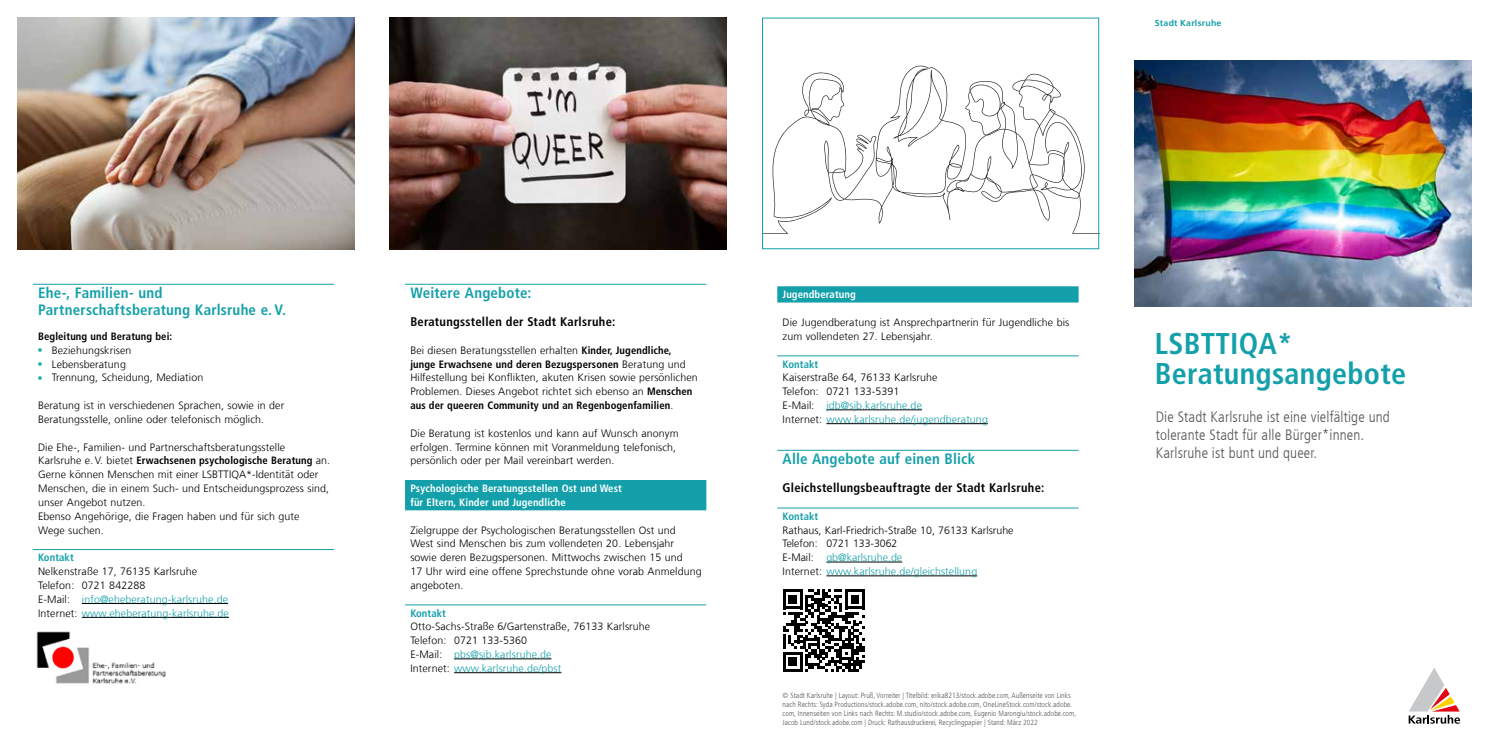
<style>
.page{position:relative;width:1489px;height:745px;background:#fff}
.page>*{position:absolute;margin:0;border:0;box-sizing:border-box;transform-origin:0 0}
.t1{font:700 condensed 30px/30px "Frutiger For Karlsruhe";letter-spacing:.01em;color:#14a0aa}
.t2{font:300 condensed 15px/18px "Frutiger For Karlsruhe";letter-spacing:.01em;color:#575756}
.t3{font:700 condensed 15px/16.2px "Frutiger For Karlsruhe";letter-spacing:.01em;color:#14a0aa}
.t4{font:700 condensed 12.5px "Frutiger For Karlsruhe";letter-spacing:.02em;color:#000}
.t5{font:300 10.62px/13.9px "Frutiger For Karlsruhe";letter-spacing:.01em;color:#000}
.t6{font:700 condensed 10.62px/13.9px "Frutiger For Karlsruhe";letter-spacing:.01em;color:#fff}
.t7{font:700 condensed 10.62px "Frutiger For Karlsruhe";letter-spacing:.01em;color:#14a0aa}
.t8{font:700 condensed 10.62px "Frutiger For Karlsruhe";letter-spacing:.01em;color:#000}
.t9{font:700 8.75px "Frutiger For Karlsruhe";letter-spacing:.025em;color:#14a0aa}
.t10{font:300 condensed 7.5px/9px "Frutiger For Karlsruhe";letter-spacing:.01em;color:#575756}
.s1{font-weight:700;font-stretch:condensed}
.s2{color:#14a0aa}
</style>
<div class="page">
<img style="left:1134px;top:61px;width:336px;height:245px">
<img style="left:390px;top:18px;width:336px;height:231px">
<img style="left:18px;top:18px;width:336px;height:231px">
<svg style="left:764px;top:65px;width:332px;height:169px"></svg>
<div style="left:762px;top:18px;width:336px;height:231px;border:1px solid #14a0aa"></div>
<svg style="left:1408px;top:668px;width:51px;height:55px"></svg>
<hr style="left:33px;top:284px;width:301px;height:1px;background:#14a0aa">
<hr style="left:33px;top:549px;width:301px;height:1px;background:#14a0aa">
<hr style="left:82px;top:603px;width:146px;height:1px;background:#000">
<hr style="left:82px;top:616px;width:147px;height:1px;background:#000">
<hr style="left:405px;top:284px;width:301px;height:1px;background:#14a0aa">
<div style="left:405px;top:479px;width:301px;height:31px;background:#14a0aa"></div>
<hr style="left:405px;top:604px;width:301px;height:1px;background:#14a0aa">
<hr style="left:454px;top:658px;width:97px;height:1px;background:#000">
<hr style="left:454px;top:672px;width:107px;height:1px;background:#000">
<div style="left:777px;top:286px;width:301px;height:16px;background:#14a0aa"></div>
<hr style="left:777px;top:355px;width:301px;height:1px;background:#14a0aa">
<hr style="left:826px;top:409px;width:95px;height:1px;background:#000">
<hr style="left:826px;top:423px;width:161px;height:1px;background:#000">
<hr style="left:777px;top:449px;width:301px;height:1px;background:#14a0aa">
<hr style="left:777px;top:507px;width:301px;height:1px;background:#14a0aa">
<hr style="left:826px;top:561px;width:76px;height:1px;background:#000">
<hr style="left:826px;top:575px;width:151px;height:1px;background:#000">
<svg style="left:783px;top:589px;width:81px;height:82px"></svg>
<img style="left:36px;top:631px;width:129px;height:53px">
<p class="t9" style="left:1154px;top:18px;width:68px">Stadt Karlsruhe</p>
<h2 class="t3" style="left:38px;top:285px;width:249px">Ehe-, Familien- und<br>Partnerschaftsberatung Karlsruhe e. V.</h2>
<p class="t8" style="left:38px;top:329px;width:136px">Begleitung und Beratung bei:</p>
<p class="t5" style="left:52px;top:343px;width:153px">Beziehungskrisen<br>Lebensberatung<br>Trennung, Scheidung, Mediation</p>
<p class="t5" style="left:38px;top:398px;width:248px">Beratung ist in verschiedenen Sprachen, sowie in der<br>Beratungsstelle, online oder telefonisch möglich.</p>
<p class="t5" style="left:38px;top:439px;width:293px">Die Ehe-, Familien- und Partnerschaftsberatungsstelle Karlsruhe e.V. bietet <span class="s1">Erwachsenen psychologische Beratung</span> an.<br>Gerne können Menschen mit einer LSBTTIQA*-Identität oder Menschen, die in einem Such- und Entscheidungsprozess sind, unser Angebot nutzen.<br>Ebenso Angehörige, die Fragen haben und für sich gute<br>Wege suchen.</p>
<p class="t7" style="left:38px;top:551px;width:37px">Kontakt</p>
<p class="t5" style="left:38px;top:564px;width:192px">Nelkenstraße 17, 76135 Karlsruhe Telefon: 0721 842288<br>E-Mail: <span class="s2">info@eheberatung-karlsruhe.de </span>Internet: <span class="s2">www.eheberatung-karlsruhe.de</span></p>
<h2 class="t3" style="left:410px;top:285px;width:122px">Weitere Angebote:</h2>
<p class="t4" style="left:410px;top:314px;width:206px">Beratungsstellen der Stadt Karlsruhe:</p>
<p class="t5" style="left:410px;top:343px;width:289px">Bei diesen Beratungsstellen erhalten <span class="s1">Kinder, Jugendliche, junge Erwachsene und deren Bezugspersonen</span> Beratung und Hilfestellung bei Konflikten, akuten Krisen sowie persönlichen Problemen. Dieses Angebot richtet sich ebenso an <span class="s1">Menschen aus der queeren Community und an Regenbogenfamilien</span>.</p>
<p class="t5" style="left:410px;top:426px;width:270px">Die Beratung ist kostenlos und kann auf Wunsch anonym erfolgen. Termine können mit Voranmeldung telefonisch, persönlich oder per Mail vereinbart werden.</p>
<p class="t6" style="left:410px;top:481px;width:213px">Psychologische Beratungsstellen Ost und West für Eltern, Kinder und Jugendliche</p>
<p class="t5" style="left:410px;top:522px;width:293px">Zielgruppe der Psychologischen Beratungsstellen Ost und<br>West sind Menschen bis zum vollendeten 20. Lebensjahr sowie deren Bezugspersonen. Mittwochs zwischen 15 und<br>17 Uhr wird eine offene Sprechstunde ohne vorab Anmeldung angeboten.</p>
<p class="t7" style="left:410px;top:606px;width:37px">Kontakt</p>
<p class="t5" style="left:410px;top:619px;width:241px">Otto-Sachs-Straße 6/Gartenstraße, 76133 Karlsruhe Telefon: 0721 133-5360<br>E-Mail: <span class="s2">pbs@sjb.karlsruhe.de<br></span>Internet: <span class="s2">www.karlsruhe.de/pbst</span></p>
<p class="t6" style="left:782px;top:287px;width:75px">Jugendberatung</p>
<p class="t5" style="left:782px;top:315px;width:288px">Die Jugendberatung ist Ansprechpartnerin für Jugendliche bis zum vollendeten 27. Lebensjahr.</p>
<p class="t7" style="left:782px;top:357px;width:37px">Kontakt</p>
<p class="t5" style="left:782px;top:370px;width:207px">Kaiserstraße 64, 76133 Karlsruhe<br>Telefon: 0721 133-5391<br>E-Mail: <span class="s2">jdb@sjb.karlsruhe.de<br></span>Internet: <span class="s2">www.karlsruhe.de/jugendberatung</span></p>
<h2 class="t3" style="left:782px;top:451px;width:194px">Alle Angebote auf einen Blick</h2>
<p class="t4" style="left:782px;top:480px;width:263px">Gleichstellungsbeauftragte der Stadt Karlsruhe:</p>
<p class="t7" style="left:782px;top:509px;width:37px">Kontakt</p>
<p class="t5" style="left:782px;top:522px;width:232px">Rathaus, Karl-Friedrich-Straße 10, 76133 Karlsruhe Telefon: 0721 133-3062<br>E-Mail: <span class="s2">gb@karlsruhe.de<br></span>Internet: <span class="s2">www.karlsruhe.de/gleichstellung</span></p>
<p class="t10" style="left:782px;top:690px;width:295px">© Stadt Karlsruhe | Layout: Pruß, Vorreiter | Titelbild: erika8213/stock.adobe.com, Außenseite von Links nach Rechts: Syda Productions/stock.adobe.com, nito/stock.adobe.com, OneLineStock.com/stock.adobe. com, Innenseiten von Links nach Rechts: M.studio/stock.adobe.com, Eugenio Marongiu/stock.adobe.com, Jacob Lund/stock.adobe.com | Druck: Rathausdruckerei, Recyclingpapier | Stand: März 2022</p>
<h1 class="t1" style="left:1154px;top:328px;width:253px">LSBTTIQA*<br>Beratungsangebote</h1>
<h2 class="t2" style="left:1155px;top:407px;width:235px">Die Stadt Karlsruhe ist eine vielfältige und tolerante Stadt für alle Bürger*innen.<br>Karlsruhe ist bunt und queer.</h2>
</div>
